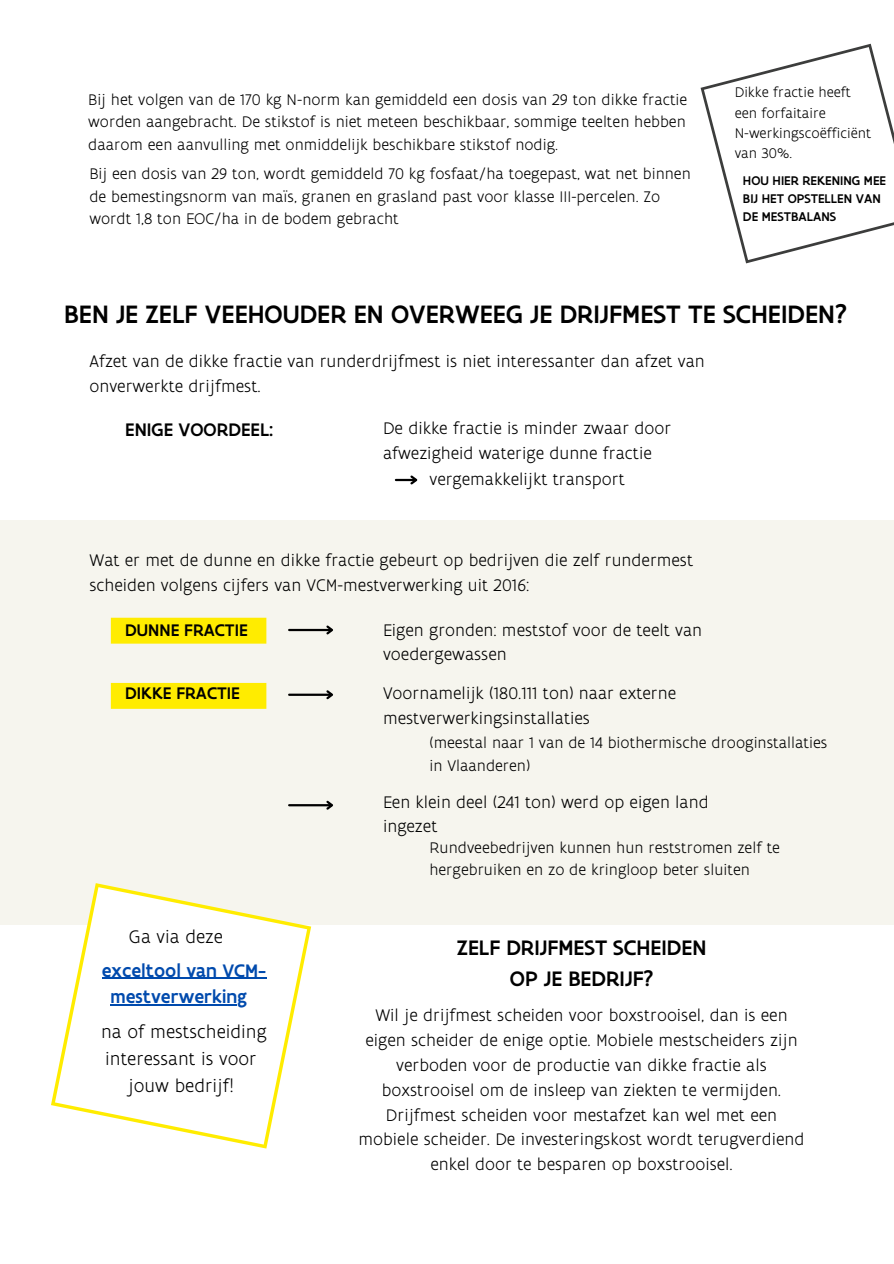
<style>
.page{position:relative;width:894px;height:1264px;background:#fff}
.page>*{position:absolute;margin:0;border:0;box-sizing:border-box;transform-origin:0 0}
.t1{font:500 27px "Flanders Art Sans";color:#000}
.t2{font:500 22.5px/31.5px "Flanders Art Sans";color:#000;text-align:center}
.t3{font:300 19.5px/26.7px "Flanders Art Sans";color:#000;text-align:center}
.t4{font:500 19.5px/26.7px "Flanders Art Sans";color:#004aad;text-align:center}
.t5{font:500 19.5px "Flanders Art Sans";color:#000}
.t6{font:300 18px/24.8px "Flanders Art Sans";color:#000}
.t7{font:500 18px "Flanders Art Sans";color:#000}
.t8{font:300 16.5px/22.5px "Flanders Art Sans";color:#000}
.t9{font:300 15px/20.2px "Flanders Art Sans";color:#000}
.t10{font:500 13.5px/18px "Flanders Art Sans";color:#000}
</style>
<div class="page">
<div style="left:0;top:520px;width:893px;height:404px;background:#f6f5ee"></div>
<div style="left:111px;top:617px;width:155px;height:26px;background:#ffec00"></div>
<svg style="left:396px;top:475px;width:22px;height:10px"></svg>
<div style="left:111px;top:683px;width:155px;height:26px;background:#ffec00"></div>
<hr style="left:289px;top:629px;width:42px;height:2px;background:#000">
<svg style="left:324px;top:625px;width:9px;height:10px"></svg>
<hr style="left:289px;top:693px;width:42px;height:3px;background:#000">
<svg style="left:324px;top:690px;width:9px;height:10px"></svg>
<hr style="left:289px;top:804px;width:42px;height:2px;background:#000">
<svg style="left:324px;top:800px;width:9px;height:10px"></svg>
<svg style="left:51px;top:883px;width:260px;height:265px"></svg>
<svg style="left:95px;top:927px;width:171px;height:177px"></svg>
<hr style="left:102px;top:977px;width:164px;height:2px;background:#004aad">
<hr style="left:110px;top:1004px;width:127px;height:1px;background:#004aad">
<svg style="left:700px;top:44px;width:193px;height:219px"></svg>
<p class="t8" style="left:88px;top:88px;width:600px">Bij het volgen van de 170 kg N-norm kan gemiddeld een dosis van 29 ton dikke fractie</p>
<p class="t8" style="left:88px;top:110px;width:599px">worden aangebracht. De stikstof is niet meteen beschikbaar, sommige teelten hebben daarom een aanvulling met onmiddelijk beschikbare stikstof nodig.</p>
<p class="t8" style="left:89px;top:162px;width:602px">Bij een dosis van 29 ton, wordt gemiddeld 70 kg fosfaat/ha toegepast, wat net binnen de bemestingsnorm van maïs, granen en grasland past voor klasse III-percelen. Zo wordt 1,8 ton EOC/ha in de bodem gebracht</p>
<p class="t9" style="left:734px;top:82px;width:118px">Dikke fractie heeft</p>
<p class="t9" style="left:734px;top:102px;width:93px">een forfaitaire</p>
<p class="t9" style="left:734px;top:122px;width:138px">N-werkingscoëfficiënt van 30%.</p>
<p class="t10" style="left:742px;top:171px;width:145px">HOU HIER REKENING MEE<br>BIJ HET OPSTELLEN VAN<br>DE MESTBALANS</p>
<p class="t1" style="left:64px;top:297px;width:784px">BEN JE ZELF VEEHOUDER EN OVERWEEG JE DRIJFMEST TE SCHEIDEN?</p>
<p class="t6" style="left:89px;top:348px;width:616px">Afzet van de dikke fractie van runderdrijfmest is niet interessanter dan afzet van onverwerkte drijfmest.</p>
<p class="t5" style="left:125px;top:417px;width:149px">ENIGE VOORDEEL:</p>
<p class="t6" style="left:383px;top:415px;width:289px">De dikke fractie is minder zwaar door afwezigheid waterige dunne fractie</p>
<p class="t6" style="left:429px;top:466px;width:197px">vergemakkelijkt transport</p>
<p class="t6" style="left:89px;top:547px;width:605px">Wat er met de dunne en dikke fractie gebeurt op bedrijven die zelf rundermest scheiden volgens cijfers van VCM-mestverwerking uit 2016:</p>
<p class="t7" style="left:125px;top:618px;width:124px">DUNNE FRACTIE</p>
<p class="t7" style="left:125px;top:682px;width:116px">DIKKE FRACTIE</p>
<p class="t3" style="left:129px;top:922px;width:95px">Ga via deze</p>
<p class="t4" style="left:102px;top:956px;width:166px">exceltool van VCM&shy;mestverwerking</p>
<p class="t3" style="left:101px;top:1017px;width:167px">na of mestscheiding interessant is voor jouw bedrijf!</p>
<p class="t6" style="left:383px;top:617px;width:320px">Eigen gronden: meststof voor de teelt van voedergewassen</p>
<p class="t6" style="left:383px;top:680px;width:294px">Voornamelijk (180.111 ton) naar externe mestverwerkingsinstallaties</p>
<p class="t8" style="left:429px;top:731px;width:399px">(meestal naar 1 van de 14 biothermische drooginstallaties in Vlaanderen)</p>
<p class="t6" style="left:383px;top:788px;width:327px">Een klein deel (241 ton) werd op eigen land ingezet</p>
<p class="t8" style="left:429px;top:835px;width:352px">Rundveebedrijven kunnen hun reststromen zelf te hergebruiken en zo de kringloop beter sluiten</p>
<p class="t2" style="left:457px;top:931px;width:251px">ZELF DRIJFMEST SCHEIDEN<br>OP JE BEDRIJF?</p>
<p class="t6" style="left:358px;top:1002px;width:447px;text-align:center">Wil je drijfmest scheiden voor boxstrooisel, dan is een eigen scheider de enige optie. Mobiele mestscheiders zijn verboden voor de productie van dikke fractie als boxstrooisel om de insleep van ziekten te vermijden.<br>Drijfmest scheiden voor mestafzet kan wel met een mobiele scheider. De investeringskost wordt terugverdiend enkel door te besparen op boxstrooisel.</p>
</div>
